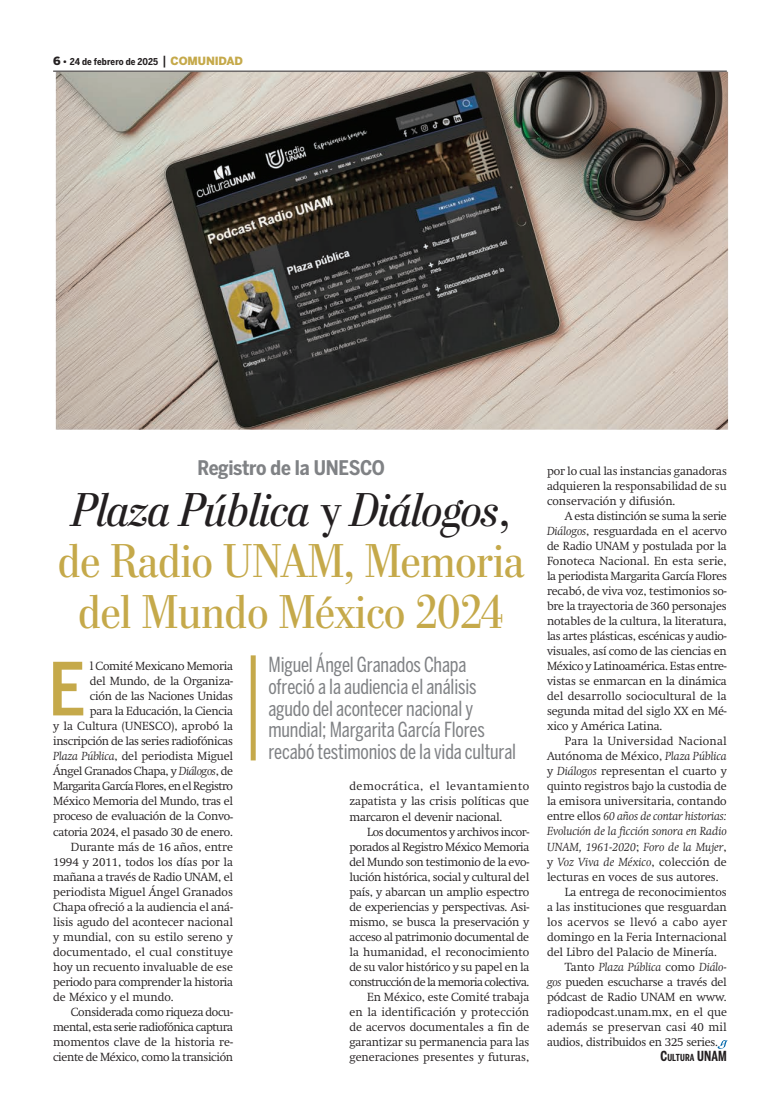
<style>
.page{position:relative;width:780px;height:1117px;background:#fff}
.page>*{position:absolute;margin:0;border:0;box-sizing:border-box;transform-origin:0 0}
.t1{font:500 72.38px "Benton Sans Cond";color:#c5a94a}
.t2{font:47.5px/50.9px "Stilson";color:#c5a94a;text-align:center}
.t3{font:20.62px/21.9px "Benton Sans Comp";letter-spacing:-.01em;color:#808285}
.t4{font:700 20px "Benton Sans Cond";letter-spacing:-.015em;color:#808285}
.t5{font:300 11.62px/15px "Swift";letter-spacing:-.01em;color:#231f20;text-align:justify}
.t6{font:italic 300 11.62px "Swift";color:#231f20}
.t7{font:300 11.62px "Swift";letter-spacing:-.03em;color:#231f20}
.t8{font:300 11.62px "Swift";letter-spacing:.01em;color:#231f20}
.t9{font:300 11.62px "Swift";letter-spacing:-.045em;color:#231f20}
.t10{font:300 11.62px "Swift";letter-spacing:-.04em;color:#231f20}
.t11{font:300 11.62px "Swift";letter-spacing:.03em;color:#231f20}
.t12{font:300 11.62px "Swift";letter-spacing:.02em;color:#231f20}
.t13{font:700 9.62px "Benton Sans Comp";letter-spacing:.015em;color:#231f20}
.t14{font:700 9.38px "Benton Sans Cond";letter-spacing:.01em;color:#231f20}
.s1{font-family:"Benton Sans";font-weight:900;font-size:11.25px}
.s2{font-family:"Benton Sans";font-weight:900}
.s3{font-weight:500;font-size:12.5px}
.s4{font-family:"Benton Sans";font-weight:900;font-size:11.25px;color:#c5a94a}
.s5{font-style:italic;color:#231f20}
.s6{color:#231f20}
.s7{font-style:italic}
.s8{font-style:normal}
.s9{font-size:13.75px}
</style>
<div class="page">
<img style="left:53px;top:70px;width:676px;height:979px">
<hr style="left:53px;top:71px;width:673px;height:1px;background:#231f20">
<div style="left:251px;top:655px;width:5px;height:105px;background:#c5a94a"></div>
<svg style="left:717px;top:1039px;width:10px;height:9px"></svg>
<p class="t14" style="left:53px;top:56px;width:191px"><span class="s1">6</span> <span class="s2">•</span> 24 de febrero de 2025 <span class="s3">|</span> <span class="s4">COMUNIDAD</span></p>
<h3 class="t4" style="left:197px;top:456px;width:189px">Registro de la UNESCO</h3>
<h2 class="t2" style="left:58px;top:484px;width:467px"><span class="s5">Plaza Pública</span> <span class="s6">y</span> <span class="s5">Diálogos</span><span class="s6">, </span>de Radio UNAM, Memoria del Mundo México 2024</h2>
<h1 class="t1" style="left:48px;top:646px;width:39px">E</h1>
<p class="t5" style="left:90px;top:658px;width:144px">l Comité Mexicano Memoria</p>
<p class="t5" style="left:90px;top:673px;width:144px">del Mundo, de la Organiza-</p>
<p class="t5" style="left:90px;top:688px;width:144px">ción de las Naciones Unidas</p>
<p class="t5" style="left:90px;top:703px;width:144px">para la Educación, la Ciencia</p>
<p class="t5" style="left:53px;top:718px;width:181px">y la Cultura (UNESCO), aprobó la</p>
<p class="t5" style="left:53px;top:733px;width:181px">inscripción de las series radiofónicas</p>
<p class="t5" style="left:53px;top:748px;width:181px"><span class="s7">Plaza Pública</span>, del periodista Miguel</p>
<p class="t7" style="left:53px;top:764px;width:181px">Ángel Granados Chapa, y <span class="s7">Diálogos</span>, de</p>
<p class="t9" style="left:53px;top:779px;width:181px">Margarita García Flores, en el Registro</p>
<p class="t5" style="left:53px;top:793px;width:181px">México Memoria del Mundo, tras el</p>
<p class="t5" style="left:53px;top:808px;width:181px">proceso de evaluación de la Convo-</p>
<p class="t5" style="left:53px;top:823px;width:181px">catoria 2024, el pasado 30 de enero.</p>
<p class="t5" style="left:71px;top:838px;width:163px">Durante más de 16 años, entre</p>
<p class="t5" style="left:53px;top:853px;width:181px">1994 y 2011, todos los días por la</p>
<p class="t5" style="left:53px;top:868px;width:181px">mañana a través de Radio UNAM, el</p>
<p class="t5" style="left:53px;top:883px;width:181px">periodista Miguel Ángel Granados</p>
<p class="t5" style="left:53px;top:898px;width:181px">Chapa ofreció a la audiencia el aná-</p>
<p class="t5" style="left:53px;top:913px;width:181px">lisis agudo del acontecer nacional</p>
<p class="t5" style="left:53px;top:928px;width:181px">y mundial, con su estilo sereno y</p>
<p class="t8" style="left:53px;top:944px;width:181px">documentado, el cual constituye</p>
<p class="t5" style="left:53px;top:958px;width:181px">hoy un recuento invaluable de ese</p>
<p class="t5" style="left:53px;top:973px;width:181px">periodo para comprender la historia</p>
<p class="t5" style="left:53px;top:988px;width:122px">de México y el mundo.</p>
<p class="t5" style="left:71px;top:1003px;width:163px">Considerada como riqueza docu-</p>
<p class="t10" style="left:53px;top:1019px;width:181px">mental, esta serie radiofónica captura</p>
<p class="t5" style="left:53px;top:1033px;width:181px">momentos clave de la historia re-</p>
<p class="t7" style="left:53px;top:1049px;width:181px">ciente de México, como la transición</p>
<h3 class="t3" style="left:268px;top:653px;width:249px">Miguel Ángel Granados Chapa ofreció a la audiencia el análisis agudo del acontecer nacional y mundial; Margarita García Flores recabó testimonios de la vida cultural</h3>
<p class="t5" style="left:349px;top:778px;width:181px">democrática, el levantamiento zapatista y las crisis políticas que marcaron el devenir nacional.</p>
<p class="t5" style="left:349px;top:823px;width:181px;text-align:right">Los documentos y archivos incor&shy;porados al Registro México Memoria del Mundo son testimonio de la evo&shy;lución histórica, social y cultural del país, y abarcan un amplio espectro de experiencias y perspectivas. Asi&shy;mismo, se busca la preservación y acceso al patrimonio documental de la humanidad, el reconocimiento de su valor histórico y su papel en la construcción de la memoria colectiva.<br>En México, este Comité trabaja<br>en la identificación y protección de acervos documentales a fin de garantizar su permanencia para las generaciones presentes y futuras,</p>
<p class="t5" style="left:547px;top:463px;width:181px">por lo cual las instancias ganadoras adquieren la responsabilidad de su conservación y difusión.</p>
<p class="t5" style="left:547px;top:508px;width:181px;text-indent:18px">A esta distinción se suma la serie <span class="s7">Diálogos</span>, resguardada en el acervo de Radio UNAM y postulada por la Fonoteca Nacional. En esta serie, la periodista Margarita García Flores recabó, de viva voz, testimonios so&shy;bre la trayectoria de 360 personajes notables de la cultura, la literatura, las artes plásticas, escénicas y audio&shy;visuales, así como de las ciencias en México y Latinoamérica. Estas entre&shy;vistas se enmarcan en la dinámica del desarrollo sociocultural de la segunda mitad del siglo XX en Mé&shy;xico y América Latina.</p>
<p class="t12" style="left:564px;top:734px;width:163px">Para la Universidad Nacional</p>
<p class="t5" style="left:547px;top:748px;width:181px">Autónoma de México, <span class="s7">Plaza Pública</span></p>
<p class="t5" style="left:547px;top:763px;width:181px">y <span class="s7">Diálogos</span> representan el cuarto y</p>
<p class="t5" style="left:547px;top:778px;width:181px">quinto registros bajo la custodia de</p>
<p class="t5" style="left:547px;top:793px;width:181px">la emisora universitaria, contando</p>
<p class="t6" style="left:547px;top:809px;width:181px"><span class="s8">entre ellos</span> 60 años de contar historias:</p>
<p class="t6" style="left:547px;top:824px;width:181px">Evolución de la ficción sonora en Radio</p>
<p class="t6" style="left:547px;top:839px;width:181px">UNAM, 1961-2020<span class="s8">;</span> Foro de la Mujer<span class="s8">,</span></p>
<p class="t6" style="left:547px;top:854px;width:181px"><span class="s8">y</span> Voz Viva de México<span class="s8">, colección de</span></p>
<p class="t5" style="left:547px;top:868px;width:173px">lecturas en voces de sus autores.</p>
<p class="t5" style="left:564px;top:883px;width:163px">La entrega de reconocimientos</p>
<p class="t5" style="left:547px;top:898px;width:181px">a las instituciones que resguardan</p>
<p class="t11" style="left:547px;top:914px;width:181px">los acervos se llevó a cabo ayer</p>
<p class="t5" style="left:547px;top:928px;width:181px">domingo en la Feria Internacional</p>
<p class="t5" style="left:547px;top:943px;width:171px">del Libro del Palacio de Minería.</p>
<p class="t6" style="left:564px;top:959px;width:163px"><span class="s8">Tanto</span> Plaza Pública <span class="s8">como</span> Diálo-</p>
<p class="t5" style="left:547px;top:973px;width:181px"><span class="s7">gos</span> pueden escucharse a través del</p>
<p class="t5" style="left:547px;top:988px;width:181px">pódcast de Radio UNAM en www.</p>
<p class="t5" style="left:547px;top:1003px;width:181px">radiopodcast.unam.mx, en el que</p>
<p class="t8" style="left:547px;top:1019px;width:181px">además se preservan casi 40 mil</p>
<p class="t5" style="left:547px;top:1033px;width:172px">audios, distribuidos en 325 series.</p>
<p class="t13" style="left:660px;top:1051px;width:68px"><span class="s9">C</span>ULTURA <span class="s9">UNAM</span></p>
</div>
